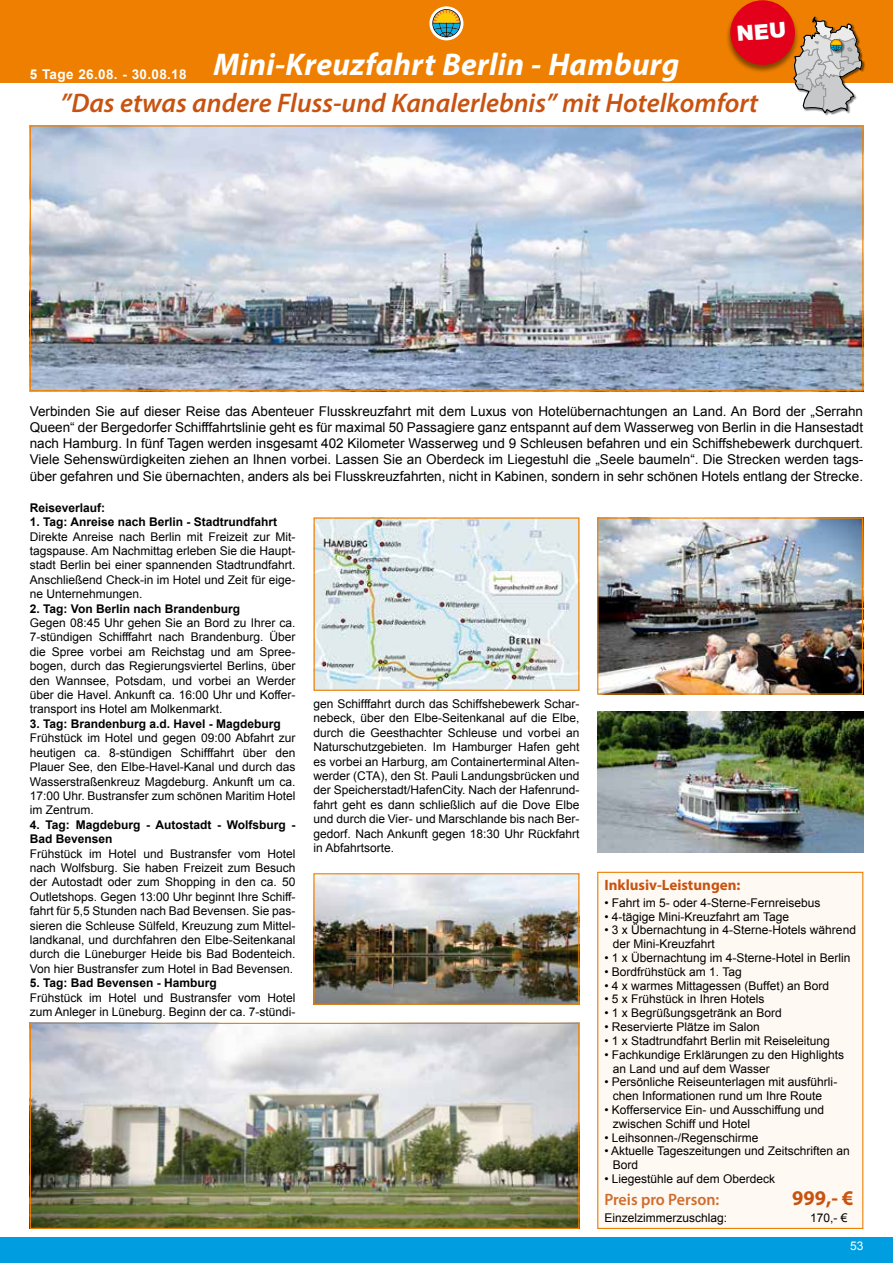
<style>
.page{position:relative;width:893px;height:1263px;background:#fff}
.page>*{position:absolute;margin:0;border:0;box-sizing:border-box;transform-origin:0 0}
.t1{font:italic 700 31.5px "Myriad Pro";letter-spacing:.01em;color:#fff}
.t2{font:italic 600 27px "Myriad Pro";color:#c85310}
.t3{font:700 21px "Myriad Pro";color:#c85310}
.t4{font:600 16.5px "Myriad Pro";color:#d06c2d}
.t5{font:700 15px "Myriad Pro";color:#c85310}
.t6{font:13.5px/16.2px "Arial";color:#000;text-align:justify}
.t7{font:700 13.5px "Arial";letter-spacing:.025em;color:#fff}
.t8{font:12px/14.4px "Arial";color:#000;text-align:justify}
.t9{font:700 12px/14.4px "Arial";color:#000}
.t10{font:12px "Arial";color:#fff}
</style>
<div class="page">
<div style="left:0;top:1237px;width:893px;height:26px;background:#009ee0"></div>
<div style="left:0;top:0;width:893px;height:83px;background:#ee7f00"></div>
<div style="left:794px;top:17px;width:71px;height:99px;background:#000;opacity:.5"></div>
<div style="left:726px;top:0;width:74px;height:74px;background:#000;opacity:.45"></div>
<div style="left:730px;top:0;width:65px;height:65px;background:#e2001a;border-radius:50%"></div>
<svg style="left:792px;top:16px;width:71px;height:98px"></svg>
<div style="left:597px;top:871px;width:267px;height:358px;background:#fff9f3"></div>
<img style="left:32px;top:127px;width:829px;height:262px">
<img style="left:316px;top:519px;width:261px;height:170px">
<div style="left:314px;top:517px;width:265px;height:174px;border:1px solid #ee7f00"></div>
<img style="left:32px;top:1025px;width:545px;height:202px">
<div style="left:30px;top:1023px;width:549px;height:206px;border:1px solid #ee7f00"></div>
<img style="left:315px;top:875px;width:262px;height:128px">
<div style="left:313px;top:873px;width:266px;height:132px;border:1px solid #ee7f00"></div>
<img style="left:599px;top:519px;width:262px;height:174px">
<div style="left:597px;top:517px;width:266px;height:178px;border:1px solid #ee7f00"></div>
<img style="left:597px;top:712px;width:266px;height:140px">
<svg style="left:429px;top:6px;width:34px;height:34px"></svg>
<svg style="left:432px;top:9px;width:29px;height:28px"></svg>
<h1 class="t1" style="left:213px;top:44px;width:467px">Mini-Kreuzfahrt Berlin - Hamburg</h1>
<h2 class="t2" style="left:61px;top:86px;width:699px">”Das etwas andere Fluss-und Kanalerlebnis” mit Hotelkomfort</h2>
<p class="t7" style="left:30px;top:65px;width:158px">5 Tage 26.08. - 30.08.18</p>
<p class="t6" style="left:30px;top:403px;width:835px">Verbinden Sie auf dieser Reise das Abenteuer Flusskreuzfahrt mit dem Luxus von Hotelübernachtungen an Land. An Bord der „Serrahn Queen“ der Bergedorfer Schifffahrtslinie geht es für maximal 50 Passagiere ganz entspannt auf dem Wasserweg von Berlin in die Hansestadt nach Hamburg. In fünf Tagen werden insgesamt 402 Kilometer Wasserweg und 9 Schleusen befahren und ein Schiffshebewerk durchquert.<br>Viele Sehenswürdigkeiten ziehen an Ihnen vorbei. Lassen Sie an Oberdeck im Liegestuhl die „Seele baumeln“. Die Strecken werden tags&shy;über gefahren und Sie übernachten, anders als bei Flusskreuzfahrten, nicht in Kabinen, sondern in sehr schönen Hotels entlang der Strecke.</p>
<p class="t9" style="left:30px;top:515px;width:249px">1. Tag: Anreise nach Berlin - Stadtrundfahrt</p>
<p class="t8" style="left:30px;top:529px;width:267px">Direkte Anreise nach Berlin mit Freizeit zur Mit&shy;tagspause. Am Nachmittag erleben Sie die Haupt&shy;stadt Berlin bei einer spannenden Stadtrundfahrt.<br>Anschließend Check-in im Hotel und Zeit für eige&shy;ne Unternehmungen.</p>
<p class="t9" style="left:30px;top:602px;width:212px">2. Tag: Von Berlin nach Brandenburg</p>
<p class="t8" style="left:30px;top:616px;width:267px">Gegen 08:45 Uhr gehen Sie an Bord zu Ihrer ca.<br>7-stündigen Schifffahrt nach Brandenburg. Über die Spree vorbei am Reichstag und am Spree&shy;bogen, durch das Regierungsviertel Berlins, über den Wannsee, Potsdam, und vorbei an Werder über die Havel. Ankunft ca. 16:00 Uhr und Koffer&shy;transport ins Hotel am Molkenmarkt.</p>
<p class="t9" style="left:30px;top:717px;width:253px">3. Tag: Brandenburg a.d. Havel - Magdeburg</p>
<p class="t8" style="left:30px;top:731px;width:267px">Frühstück im Hotel und gegen 09:00 Abfahrt zur heutigen ca. 8-stündigen Schifffahrt über den Plauer See, den Elbe-Havel-Kanal und durch das Wasserstraßenkreuz Magdeburg. Ankunft um ca.<br>17:00 Uhr. Bustransfer zum schönen Maritim Hotel im Zentrum.</p>
<p class="t9" style="left:30px;top:818px;width:267px">4. Tag: Magdeburg - Autostadt - Wolfsburg -<br>Bad Bevensen</p>
<p class="t8" style="left:30px;top:846px;width:267px">Frühstück im Hotel und Bustransfer vom Hotel nach Wolfsburg. Sie haben Freizeit zum Besuch der Autostadt oder zum Shopping in den ca. 50<br>Outletshops. Gegen 13:00 Uhr beginnt Ihre Schiff&shy;fahrt für 5,5 Stunden nach Bad Bevensen. Sie pas&shy;sieren die Schleuse Sülfeld, Kreuzung zum Mittel&shy;landkanal, und durchfahren den Elbe-Seitenkanal durch die Lüneburger Heide bis Bad Bodenteich.<br>Von hier Bustransfer zum Hotel in Bad Bevensen.</p>
<p class="t9" style="left:30px;top:976px;width:189px">5. Tag: Bad Bevensen - Hamburg</p>
<p class="t8" style="left:30px;top:990px;width:267px">Frühstück im Hotel und Bustransfer vom Hotel zum Anleger in Lüneburg. Beginn der ca. 7-stündi-</p>
<p class="t9" style="left:30px;top:501px;width:77px">Reiseverlauf:</p>
<p class="t8" style="left:314px;top:697px;width:267px">gen Schifffahrt durch das Schiffshebewerk Schar&shy;nebeck, über den Elbe-Seitenkanal auf die Elbe, durch die Geesthachter Schleuse und vorbei an Naturschutzgebieten. Im Hamburger Hafen geht es vorbei an Harburg, am Containerterminal Alten&shy;werder (CTA), den St. Pauli Landungsbrücken und der Speicherstadt/HafenCity. Nach der Hafenrund&shy;fahrt geht es dann schließlich auf die Dove Elbe und durch die Vier- und Marschlande bis nach Ber&shy;gedorf. Nach Ankunft gegen 18:30 Uhr Rückfahrt in Abfahrtsorte.</p>
<p class="t5" style="left:604px;top:875px;width:138px">Inklusiv-Leistungen:</p>
<p class="t8" style="left:604px;top:895px;width:218px">• Fahrt im 5- oder 4-Sterne-Fernreisebus</p>
<p class="t8" style="left:604px;top:909px;width:186px">• 4-tägige Mini-Kreuzfahrt am Tage</p>
<p class="t8" style="left:613px;top:923px;width:245px;line-height:13.8px;text-indent:-9px">• 3 x Übernachtung in 4-Sterne-Hotels während der Mini-Kreuzfahrt</p>
<p class="t8" style="left:604px;top:951px;width:248px">• 1 x Übernachtung im 4-Sterne-Hotel in Berlin</p>
<p class="t8" style="left:604px;top:964px;width:139px">• Bordfrühstück am 1. Tag</p>
<p class="t8" style="left:604px;top:978px;width:226px">• 4 x warmes Mittagessen (Buffet) an Bord</p>
<p class="t8" style="left:604px;top:992px;width:162px">• 5 x Frühstück in Ihren Hotels</p>
<p class="t8" style="left:604px;top:1006px;width:179px">• 1 x Begrüßungsgetränk an Bord</p>
<p class="t8" style="left:604px;top:1020px;width:157px">• Reservierte Plätze im Salon</p>
<p class="t8" style="left:604px;top:1033px;width:227px">• 1 x Stadtrundfahrt Berlin mit Reiseleitung</p>
<p class="t8" style="left:613px;top:1048px;width:233px;line-height:13.8px;text-indent:-9px">• Fachkundige Erklärungen zu den Highlights an Land und auf dem Wasser</p>
<p class="t8" style="left:604px;top:1075px;width:234px;line-height:13.8px;text-align:center">• Persönliche Reiseunterlagen mit ausführli&shy;chen Informationen rund um Ihre Route</p>
<p class="t8" style="left:613px;top:1103px;width:213px;line-height:13.8px;text-indent:-9px">• Kofferservice Ein- und Ausschiffung und zwischen Schiff und Hotel</p>
<p class="t8" style="left:604px;top:1130px;width:156px">• Leihsonnen-/Regenschirme</p>
<p class="t8" style="left:613px;top:1144px;width:238px;line-height:13.8px;text-indent:-9px">• Aktuelle Tageszeitungen und Zeitschriften an<br>Bord</p>
<p class="t8" style="left:604px;top:1171px;width:172px">• Liegestühle auf dem Oberdeck</p>
<h3 class="t4" style="left:604px;top:1189px;width:117px">Preis pro Person:</h3>
<h3 class="t3" style="left:792px;top:1184px;width:63px">999,- €</h3>
<p class="t8" style="left:604px;top:1210px;width:124px">Einzelzimmerzuschlag:</p>
<p class="t8" style="left:810px;top:1210px;width:39px">170,- €</p>
<p class="t10" style="left:850px;top:1237px;width:15px">53</p>
</div>
